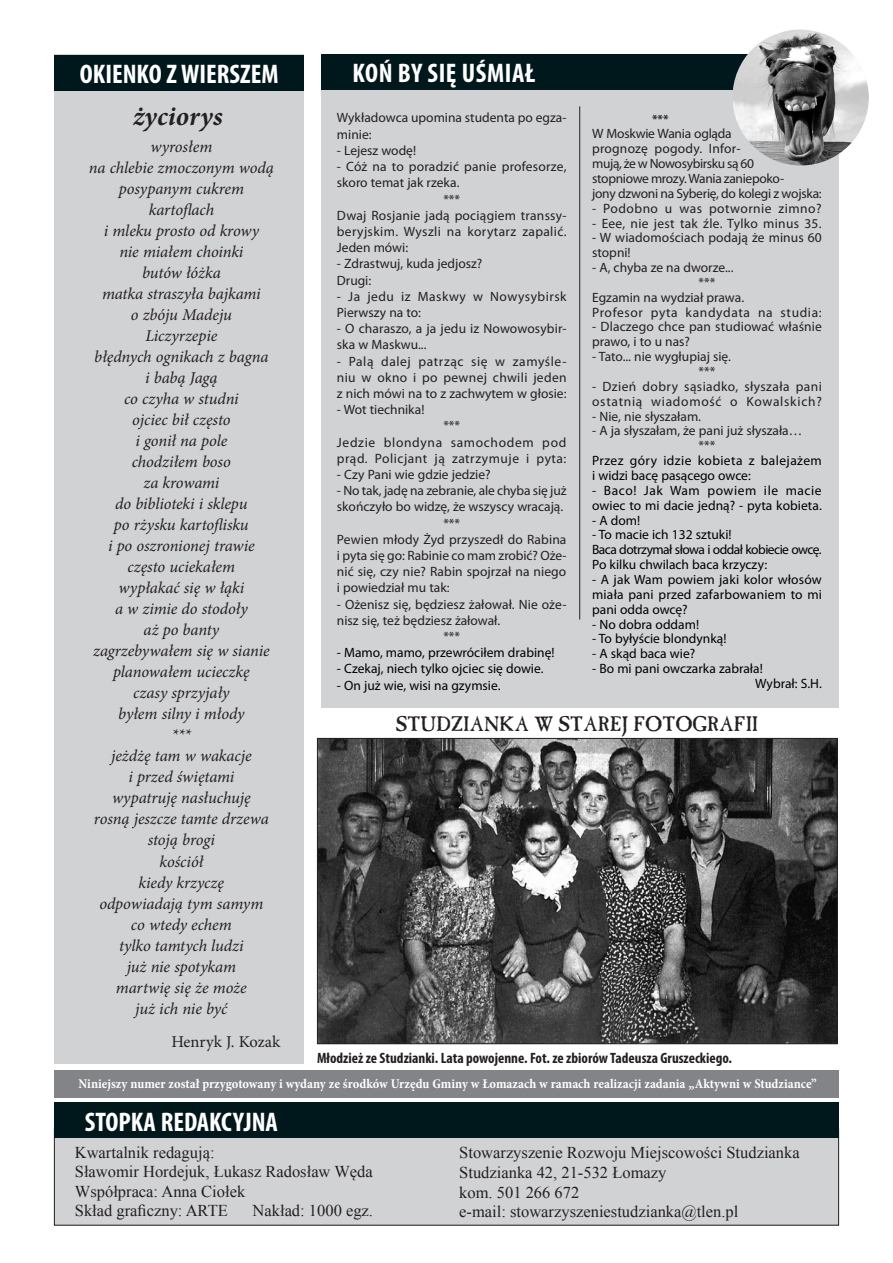
<style>
.page{position:relative;width:893px;height:1263px;background:#fff}
.page>*{position:absolute;margin:0;border:0;box-sizing:border-box;transform-origin:0 0}
.t1{font:700 condensed 27px "Myriad Pro";color:#fff}
.t2{font:italic 700 27px "Minion Pro";letter-spacing:.005em;color:#231f20}
.t3{font:21px "Casablanca Antique";color:#231f20}
.t4{font:italic 16.5px/21px "Minion Pro";letter-spacing:-.005em;color:#231f20;text-align:center}
.t5{font:16.5px/19.8px "Times New Roman";color:#231f20}
.t6{font:16.5px "Minion Pro";color:#231f20}
.t7{font:700 condensed 15px "Myriad Pro";color:#231f20}
.t8{font:13.5px/16.2px "Myriad Pro";letter-spacing:.005em;color:#231f20}
.t9{font:13.5px/14.9px "Myriad Pro";color:#000}
.t10{font:13.5px/14.9px "Myriad Pro";letter-spacing:-.02em;color:#231f20}
.t11{font:700 condensed 13.5px "Minion Pro";color:#fff}
.t12{font:13.5px/14.9px "Myriad Pro";letter-spacing:.045em;color:#231f20}
.t13{font:13.5px/16.2px "Myriad Pro";letter-spacing:.05em;color:#231f20;text-align:center}
.t14{font:13.5px/14.9px "Myriad Pro";letter-spacing:.03em;color:#000}
.t15{font:13.5px/16.2px "Myriad Pro";letter-spacing:.04em;color:#231f20}
.t16{font:13.5px "Myriad Pro";letter-spacing:.03em;color:#231f20}
.t17{font:13.5px "Myriad Pro";letter-spacing:.035em;color:#231f20}
</style>
<div class="page">
<div style="left:54px;top:1070px;width:784px;height:28px;background:#828487"></div>
<div style="left:322px;top:84px;width:517px;height:623px;background:#d1d2d4"></div>
<div style="left:54px;top:1129px;width:785px;height:96px;background:#d1d2d4"></div>
<div style="left:54px;top:1103px;width:785px;height:35px;background:#00171b"></div>
<div style="left:322px;top:54px;width:517px;height:36px;background:#00171b"></div>
<div style="left:54px;top:54px;width:250px;height:1010px;background:#d1d2d4"></div>
<div style="left:54px;top:55px;width:250px;height:36px;background:#00171b"></div>
<img style="left:732px;top:29px;width:137px;height:136px;border-radius:68px">
<hr style="left:579px;top:106px;width:1px;height:513px;background:#231f20">
<img style="left:319px;top:740px;width:517px;height:302px">
<div style="left:317px;top:738px;width:521px;height:306px;border:1px solid #231f20"></div>
<h1 class="t1" style="left:80px;top:57px;width:200px">OKIENKO Z WIERSZEM</h1>
<h1 class="t1" style="left:353px;top:56px;width:148px">koń by się uśmiał</h1>
<h1 class="t2" style="left:133px;top:97px;width:91px">życiorys</h1>
<p class="t8" style="left:337px;top:110px;width:231px">Wykładowca upomina studenta po egza&shy;minie:</p>
<p class="t8" style="left:337px;top:142px;width:81px">- Lejesz wodę!</p>
<p class="t8" style="left:337px;top:158px;width:231px">- Cóż na to poradzić panie profesorze,</p>
<p class="t8" style="left:337px;top:174px;width:124px">skoro temat jak rzeka.</p>
<p class="t8" style="left:443px;top:191px;width:18px">***</p>
<p class="t8" style="left:337px;top:207px;width:231px">Dwaj Rosjanie jadą pociągiem transsy-</p>
<p class="t16" style="left:337px;top:223px;width:231px">beryjskim. Wyszli na korytarz zapalić.</p>
<p class="t8" style="left:337px;top:239px;width:73px">Jeden mówi:</p>
<p class="t8" style="left:337px;top:255px;width:147px">- Zdrastwuj, kuda jedjosz?<br>Drugi:</p>
<p class="t15" style="left:337px;top:288px;width:231px">- Ja jedu iz Maskwy w Nowysybirsk<br>Pierwszy na to:</p>
<p class="t8" style="left:337px;top:320px;width:231px">- O charaszo, a ja jedu iz Nowowosybir&shy;ska w Maskwu...</p>
<p class="t8" style="left:337px;top:353px;width:231px;text-align:justify">- Palą dalej patrząc się w zamyśle&shy;niu w okno i po pewnej chwili jeden z nich mówi na to z zachwytem w głosie:</p>
<p class="t8" style="left:337px;top:401px;width:89px">- Wot tiechnika!</p>
<p class="t13" style="left:337px;top:417px;width:231px">***<br>Jedzie blondyna samochodem pod prąd. Policjant ją zatrzymuje i pyta:</p>
<p class="t8" style="left:337px;top:466px;width:155px">- Czy Pani wie gdzie jedzie?</p>
<p class="t8" style="left:337px;top:482px;width:231px">- No tak, jadę na zebranie, ale chyba się już</p>
<p class="t8" style="left:337px;top:498px;width:228px">skończyło bo widzę, że wszyscy wracają.</p>
<p class="t8" style="left:443px;top:515px;width:18px">***</p>
<p class="t8" style="left:337px;top:531px;width:231px">Pewien młody Żyd przyszedł do Rabina</p>
<p class="t8" style="left:337px;top:547px;width:231px">i pyta się go: Rabinie co mam zrobić? Oże-</p>
<p class="t8" style="left:337px;top:563px;width:231px">nić się, czy nie? Rabin spojrzał na niego</p>
<p class="t8" style="left:337px;top:579px;width:114px">i powiedział mu tak:</p>
<p class="t8" style="left:337px;top:596px;width:231px">- Ożenisz się, będziesz żałował. Nie oże-</p>
<p class="t8" style="left:337px;top:612px;width:165px">nisz się, też będziesz żałował.</p>
<p class="t8" style="left:443px;top:628px;width:18px">***</p>
<p class="t9" style="left:337px;top:645px;width:219px">- Mamo, mamo, przewróciłem drabinę!</p>
<p class="t9" style="left:337px;top:661px;width:208px">- Czekaj, niech tylko ojciec się dowie.</p>
<p class="t9" style="left:337px;top:677px;width:165px">- On już wie, wisi na gzymsie.</p>
<p class="t9" style="left:652px;top:111px;width:18px">***</p>
<p class="t10" style="left:592px;top:126px;width:231px">W Moskwie Wania ogląda<br>prognozę pogody. Infor-<br>mują, że w Nowosybirsku są 60<br>stopniowe mrozy. Wania zaniepoko-<br>jony dzwoni na Syberię, do kolegi z wojska:</p>
<p class="t17" style="left:592px;top:200px;width:231px">- Podobno u was potwornie zimno?</p>
<p class="t8" style="left:592px;top:215px;width:231px">- Eee, nie jest tak źle. Tylko minus 35.</p>
<p class="t8" style="left:592px;top:230px;width:231px;line-height:14.9px">- W wiadomościach podają że minus 60 stopni!</p>
<p class="t8" style="left:592px;top:259px;width:143px">- A, chyba ze na dworze...</p>
<p class="t8" style="left:699px;top:274px;width:18px">***</p>
<p class="t8" style="left:592px;top:289px;width:153px">Egzamin na wydział prawa.</p>
<p class="t12" style="left:592px;top:304px;width:231px">Profesor pyta kandydata na studia:</p>
<p class="t8" style="left:592px;top:319px;width:231px;line-height:14.9px">- Dlaczego chce pan studiować właśnie prawo, i to u nas?</p>
<p class="t8" style="left:699px;top:349px;width:34px;line-height:14.9px;text-indent:-106px">- Tato... nie wygłupiaj się. ***</p>
<p class="t12" style="left:592px;top:379px;width:231px">- Dzień dobry sąsiadko, słyszała pani ostatnią wiadomość o Kowalskich?</p>
<p class="t8" style="left:592px;top:408px;width:110px">- Nie, nie słyszałam.</p>
<p class="t8" style="left:699px;top:423px;width:105px;line-height:14.9px;text-indent:-106px">- A ja słyszałam, że pani już słyszała… ***</p>
<p class="t14" style="left:592px;top:453px;width:231px">Przez góry idzie kobieta z balejażem i widzi bacę pasącego owce:</p>
<p class="t9" style="left:592px;top:483px;width:231px">- Baco! Jak Wam powiem ile macie owiec to mi dacie jedną? - pyta kobieta.</p>
<p class="t9" style="left:592px;top:512px;width:50px">- A dom!</p>
<p class="t9" style="left:592px;top:527px;width:231px">- To macie ich 132 sztuki!<br>Baca dotrzymał słowa i oddał kobiecie owcę.<br>Po kilku chwilach baca krzyczy:</p>
<p class="t9" style="left:592px;top:572px;width:231px;text-align:justify">- A jak Wam powiem jaki kolor włosów miała pani przed zafarbowaniem to mi pani odda owcę?</p>
<p class="t9" style="left:592px;top:616px;width:108px">- No dobra oddam!</p>
<p class="t9" style="left:592px;top:631px;width:136px">- To byłyście blondynką!</p>
<p class="t9" style="left:592px;top:646px;width:105px">- A skąd baca wie?</p>
<p class="t9" style="left:755px;top:661px;width:68px;text-indent:-163px">- Bo mi pani owczarka zabrała!<br>Wybrał: S.H.</p>
<p class="t4" style="left:89px;top:136px;width:187px">wyrosłem<br>na chlebie zmoczonym wodą posypanym cukrem kartoflach<br>i mleku prosto od krowy<br>nie miałem choinki<br>butów łóżka<br>matka straszyła bajkami<br>o zbóju Madeju<br>Liczyrzepie<br>błędnych ognikach z bagna<br>i babą Jagą<br>co czyha w studni<br>ojciec bił często<br>i gonił na pole<br>chodziłem boso<br>za krowami<br>do biblioteki i sklepu<br>po rżysku kartoflisku<br>i po oszronionej trawie często uciekałem<br>wypłakać się w łąki<br>a w zimie do stodoły<br>aż po banty<br>zagrzebywałem się w sianie planowałem ucieczkę<br>czasy sprzyjały<br>byłem silny i młody<br>***<br>jeżdżę tam w wakacje<br>i przed świętami<br>wypatruję nasłuchuję<br>rosną jeszcze tamte drzewa stoją brogi<br>kościół<br>kiedy krzyczę<br>odpowiadają tym samym<br>co wtedy echem<br>tylko tamtych ludzi<br>już nie spotykam<br>martwię się że może<br>już ich nie być</p>
<p class="t6" style="left:171px;top:1030px;width:110px">Henryk J. Kozak</p>
<h2 class="t3" style="left:396px;top:712px;width:364px">STUDZIANKA W STAREJ FOTOGRAFII</h2>
<p class="t7" style="left:317px;top:1049px;width:416px">Młodzież ze Studzianki. Lata powojenne. Fot. ze zbiorów Tadeusza Gruszeckiego.</p>
<p class="t11" style="left:79px;top:1074px;width:740px">Niniejszy numer został przygotowany i wydany ze środków Urzędu Gminy w Łomazach w ramach realizacji zadania „Aktywni w Studziance”</p>
<h1 class="t1" style="left:85px;top:1105px;width:195px">STOPKA REDAKCYJNA</h1>
<p class="t5" style="left:75px;top:1142px;width:300px">Kwartalnik redagują:<br>Sławomir Hordejuk, Łukasz Radosław Węda<br>Współpraca: Anna Ciołek<br>Skład graficzny: ARTE</p>
<p class="t5" style="left:253px;top:1200px;width:122px">Nakład: 1000 egz.</p>
<p class="t5" style="left:459px;top:1142px;width:342px">Stowarzyszenie Rozwoju Miejscowości Studzianka Studzianka 42, 21-532 Łomazy<br>kom. 501 266 672<br>e-mail: stowarzyszeniestudzianka@tlen.pl</p>
</div>
